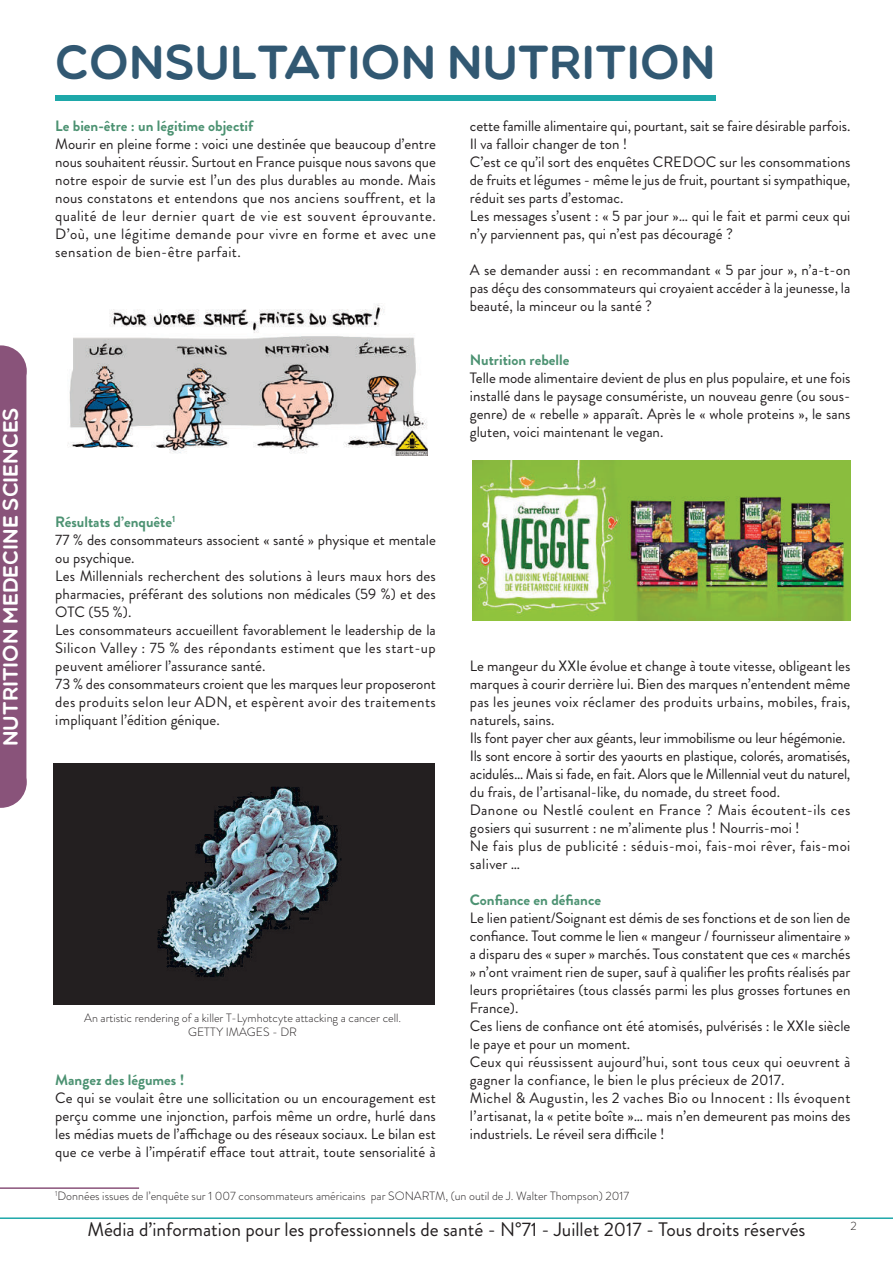
<style>
.page{position:relative;width:893px;height:1263px;background:#fff}
.page>*{position:absolute;margin:0;border:0;box-sizing:border-box;transform-origin:0 0}
.t1{font:48px "Multicolore";color:#315872}
.t2{font:21px "Multicolore";color:#fff}
.t3{font:19.5px "Brandon Grotesque";color:#231f20}
.t4{font:15px/18px "Brandon Grotesque";color:#231f20;text-align:justify}
.t5{font:700 15px "Brandon Grotesque";color:#4c9272}
.t6{font:300 12px/14.4px "Brandon Grotesque";color:#231f20;text-align:center}
.s1{font-weight:700;color:#4c9272}
</style>
<div class="page">
<div style="left:55px;top:95px;width:660px;height:5px;background:#1ea8a9"></div>
<div style="left:0;top:345px;width:27px;height:463px;background:#89537a"></div>
<hr style="left:0;top:1217px;width:893px;height:2px;background:#1ea8a9">
<img style="left:54px;top:763px;width:380px;height:241px">
<hr style="left:0;top:1187px;width:139px;height:2px;background:#89537a">
<img style="left:67px;top:304px;width:361px;height:151px">
<img style="left:472px;top:460px;width:378px;height:160px">
<h2 class="t2" style="left:-2px;top:746px;width:340px;rotate:-90deg">NUTRITION MEDECINE SCIENCES</h2>
<h1 class="t1" style="left:55px;top:34px;width:662px">CONSULTATION NUTRITION</h1>
<p class="t5" style="left:55px;top:120px;width:200px">Le bien-être : un légitime objectif</p>
<p class="t4" style="left:55px;top:137px;width:382px">Mourir en pleine forme : voici une destinée que beaucoup d’entre nous souhaitent réussir. Surtout en France puisque nous savons que notre espoir de survie est l’un des plus durables au monde. Mais nous constatons et entendons que nos anciens souffrent, et la qualité de leur dernier quart de vie est souvent éprouvante.<br>D’où, une légitime demande pour vivre en forme et avec une sensation de bien-être parfait.</p>
<p class="t4" style="left:55px;top:515px;width:382px;text-align:left"><span class="s1">Résultats d’enquête</span><sup>1<br></sup>77 % des consommateurs associent « santé » physique et mentale ou psychique.<br>Les Millennials recherchent des solutions à leurs maux hors des pharmacies, préférant des solutions non médicales (59 %) et des OTC (55 %).<br>Les consommateurs accueillent favorablement le leadership de la Silicon Valley : 75 % des répondants estiment que les start-up peuvent améliorer l’assurance santé.<br>73 % des consommateurs croient que les marques leur proposeront des produits selon leur ADN, et espèrent avoir des traitements impliquant l’édition génique.</p>
<p class="t6" style="left:84px;top:1012px;width:318px">An artistic rendering of a killer T-Lymhotcyte attacking a cancer cell.<br>GETTY IMAGES - DR</p>
<p class="t5" style="left:55px;top:1074px;width:131px">Mangez des légumes !</p>
<p class="t4" style="left:55px;top:1091px;width:382px">Ce qui se voulait être une sollicitation ou un encouragement est perçu comme une injonction, parfois même un ordre, hurlé dans les médias muets de l’affichage ou des réseaux sociaux. Le bilan est que ce verbe à l’impératif efface tout attrait, toute sensorialité à</p>
<p class="t4" style="left:470px;top:119px;width:382px;text-align:left">cette famille alimentaire qui, pourtant, sait se faire désirable parfois.<br>Il va falloir changer de ton !<br>C’est ce qu’il sort des enquêtes CREDOC sur les consommations de fruits et légumes - même le jus de fruit, pourtant si sympathique, réduit ses parts d’estomac.<br>Les messages s’usent : « 5 par jour »… qui le fait et parmi ceux qui n’y parviennent pas, qui n’est pas découragé ?</p>
<p class="t4" style="left:470px;top:263px;width:382px">A se demander aussi : en recommandant « 5 par jour », n’a-t-on pas déçu des consommateurs qui croyaient accéder à la jeunesse, la beauté, la minceur ou la santé ?</p>
<p class="t5" style="left:470px;top:354px;width:101px">Nutrition rebelle</p>
<p class="t4" style="left:470px;top:371px;width:382px">Telle mode alimentaire devient de plus en plus populaire, et une fois installé dans le paysage consumériste, un nouveau genre (ou sous&shy;genre) de « rebelle » apparaît. Après le « whole proteins », le sans gluten, voici maintenant le vegan.</p>
<p class="t4" style="left:470px;top:659px;width:382px;text-align:left">Le mangeur du XXIe évolue et change à toute vitesse, obligeant les marques à courir derrière lui. Bien des marques n’entendent même pas les jeunes voix réclamer des produits urbains, mobiles, frais, naturels, sains.<br>Ils font payer cher aux géants, leur immobilisme ou leur hégémonie.<br>Ils sont encore à sortir des yaourts en plastique, colorés, aromatisés, acidulés… Mais si fade, en fait. Alors que le Millennial veut du naturel, du frais, de l’artisanal-like, du nomade, du street food.<br>Danone ou Nestlé coulent en France ? Mais écoutent-ils ces gosiers qui susurrent : ne m’alimente plus ! Nourris-moi !<br>Ne fais plus de publicité : séduis-moi, fais-moi rêver, fais-moi saliver …</p>
<p class="t5" style="left:470px;top:894px;width:133px">Confiance en défiance</p>
<p class="t4" style="left:470px;top:911px;width:382px;text-align:left">Le lien patient/Soignant est démis de ses fonctions et de son lien de confiance. Tout comme le lien « mangeur / fournisseur alimentaire » a disparu des « super » marchés. Tous constatent que ces « marchés » n’ont vraiment rien de super, sauf à qualifier les profits réalisés par leurs propriétaires (tous classés parmi les plus grosses fortunes en France).<br>Ces liens de confiance ont été atomisés, pulvérisés : le XXIe siècle le paye et pour un moment.<br>Ceux qui réussissent aujourd’hui, sont tous ceux qui oeuvrent à gagner la confiance, le bien le plus précieux de 2017.<br>Michel &amp; Augustin, les 2 vaches Bio ou Innocent : Ils évoquent l’artisanat, la « petite boîte »… mais n’en demeurent pas moins des industriels. Le réveil sera difficile !</p>
<p class="t6" style="left:55px;top:1191px;width:575px"><sup>1</sup>Données issues de l’enquête sur 1 007 consommateurs américains par SONARTM, (un outil de J. Walter Thompson) 2017</p>
<h3 class="t3" style="left:87px;top:1223px;width:720px">Média d’information pour les professionnels de santé - N°71 - Juillet 2017 - Tous droits réservés</h3>
<p class="t6" style="left:850px;top:1221px;width:8px">2</p>
</div>
